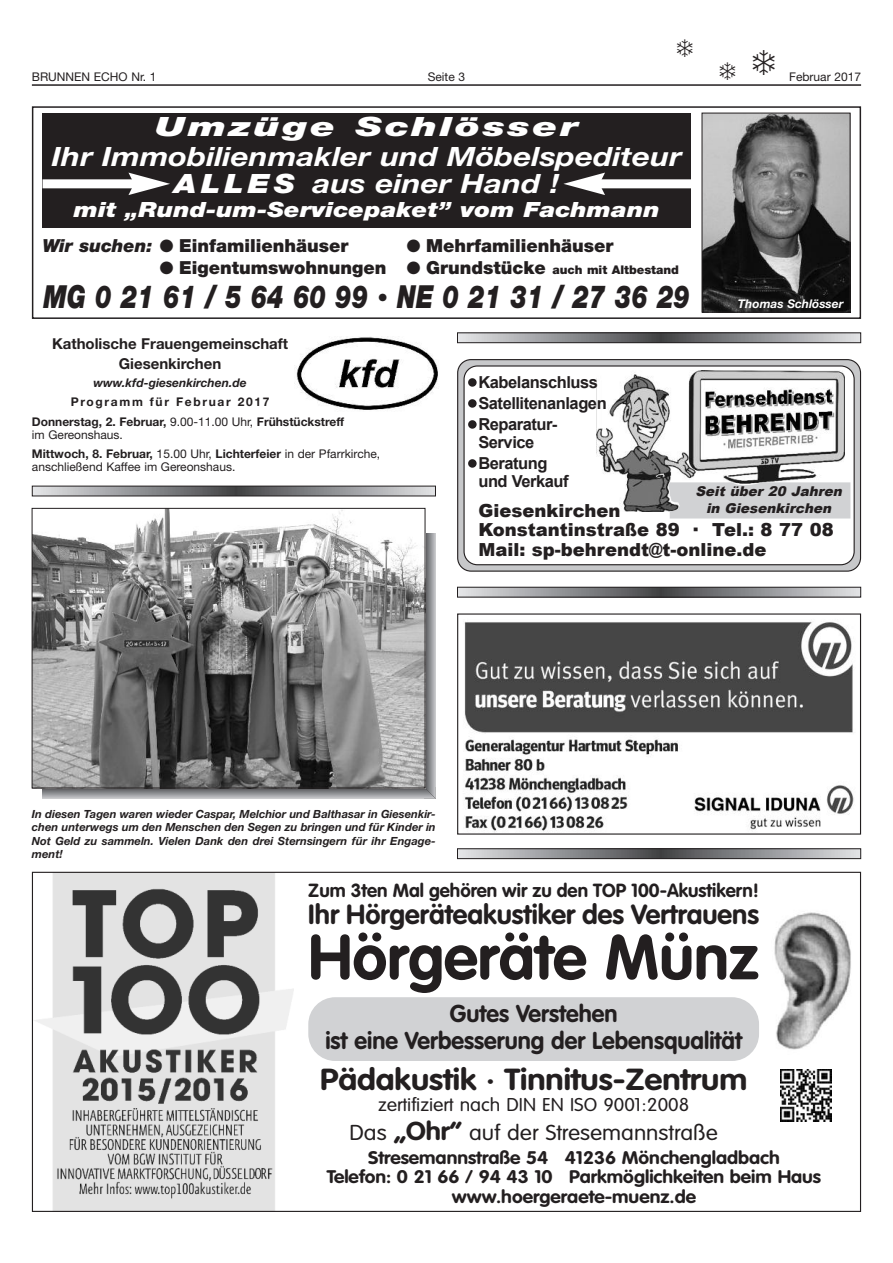
<style>
.page{position:relative;width:893px;height:1263px;background:#fff}
.page>*{position:absolute;margin:0;border:0;box-sizing:border-box;transform-origin:0 0}
.t1{font:700 62.7px "VAG Rounded";color:#231f20}
.t2{font:italic 900 31.8px "Helvetica Neue";color:#231f20;scale:.78 1}
.t3{font:700 30px "VAG Rounded";color:#231f20;scale:1.09 1}
.t4{font:700 27.3px "VAG Rounded";color:#231f20}
.t5{font:italic 700 26.7px/27px "Helvetica Neue";color:#fff;text-align:center;scale:1.18 1}
.t6{font:italic 900 26.7px "Helvetica Neue";letter-spacing:.065em;color:#fff;scale:1.5 1}
.t7{font:700 24px/27px "VAG Rounded";color:#231f20;text-align:center}
.t8{font:italic 900 21px "Helvetica Neue";color:#fff;scale:1.2 1}
.t9{font:21px "Volkswagen";color:#231f20;scale:1.07 1}
.t10{font:700 18.75px "VAG Rounded";color:#231f20}
.t11{font:700 18px/19.5px "VAG Rounded";color:#231f20;text-align:center;scale:1.07 1}
.t12{font:900 18px/19.5px "Arial";color:#231f20}
.t13{font:900 18px "Helvetica Neue";color:#231f20}
.t14{font:18px "Volkswagen";color:#231f20;scale:1.07 1}
.t15{font:italic 900 18px "Helvetica Neue";color:#231f20}
.t16{font:700 16.5px/21px "Arial";letter-spacing:-.03em;color:#231f20}
.t17{font:700 15px/19.5px "Helvetica Neue";color:#231f20;text-align:center}
.t18{font:italic 900 13.5px/16.2px "Arial";color:#231f20;text-align:center}
.t19{font:12px/18.8px "Helvetica Neue";color:#231f20}
.t20{font:700 12px/20.2px "Helvetica Neue";color:#231f20}
.t21{font:900 12px "Helvetica Neue";color:#231f20}
.t22{font:italic 700 12px "Helvetica Neue";color:#231f20}
.t23{font:italic 700 12px "Helvetica Neue";color:#fff}
.t24{font:italic 700 11.25px/13.5px "Helvetica Neue";color:#231f20;text-align:justify}
.s1{font-weight:900}
.s2{font-size:18px}
.s3{font-weight:400}
.s4{font-weight:700}
.s5{font-family:"VAG Rounded";font-weight:700;font-size:25.5px}
</style>
<div class="page">
<hr style="left:32px;top:84px;width:829px;height:2px;background:#231f20">
<div style="left:32px;top:106px;width:829px;height:213px;border:2px solid #231f20"></div>
<img style="left:704px;top:115px;width:144px;height:196px">
<div style="left:702px;top:113px;width:148px;height:200px;border:1px solid #231f20"></div>
<div style="left:43px;top:113px;width:648px;height:114px;background:#231f20"></div>
<div style="left:43px;top:179px;width:93px;height:9px;background:#fff"></div>
<svg style="left:128px;top:173px;width:42px;height:22px"></svg>
<div style="left:597px;top:179px;width:94px;height:9px;background:#fff"></div>
<svg style="left:563px;top:173px;width:42px;height:22px"></svg>
<img style="left:34px;top:874px;width:259px;height:336px">
<img style="left:774px;top:912px;width:77px;height:138px">
<div style="left:308px;top:997px;width:451px;height:64px;background:#d1d2d4;border-radius:27px"></div>
<img style="left:780px;top:1070px;width:52px;height:51px">
<svg style="left:457px;top:359px;width:404px;height:213px;background:#aaaaab"></svg>
<svg style="left:463px;top:365px;width:392px;height:200px"></svg>
<div style="left:468px;top:378px;width:9px;height:9px;background:#231f20;border-radius:50%"></div>
<div style="left:468px;top:399px;width:9px;height:9px;background:#231f20;border-radius:50%"></div>
<div style="left:468px;top:420px;width:9px;height:9px;background:#231f20;border-radius:50%"></div>
<div style="left:468px;top:459px;width:9px;height:9px;background:#231f20;border-radius:50%"></div>
<div style="left:669px;top:482px;width:181px;height:36px;background:#d1d2d4"></div>
<svg style="left:459px;top:334px;width:400px;height:7px;background:#929396"></svg>
<div style="left:457px;top:332px;width:404px;height:11px;border:1px solid #231f20"></div>
<svg style="left:459px;top:589px;width:400px;height:6px;background:#929396"></svg>
<div style="left:457px;top:587px;width:404px;height:10px;border:1px solid #231f20"></div>
<svg style="left:459px;top:850px;width:400px;height:7px;background:#929396"></svg>
<div style="left:457px;top:848px;width:404px;height:11px;border:1px solid #231f20"></div>
<svg style="left:34px;top:488px;width:400px;height:6px;background:#929396"></svg>
<div style="left:32px;top:486px;width:404px;height:10px;border:1px solid #231f20"></div>
<img style="left:464px;top:621px;width:390px;height:212px">
<div style="left:457px;top:613px;width:404px;height:222px;border:1px solid #231f20"></div>
<img style="left:296px;top:337px;width:142px;height:73px">
<svg style="left:423px;top:786px;width:13px;height:13px"></svg>
<svg style="left:43px;top:788px;width:380px;height:11px;background:#8e8f92"></svg>
<svg style="left:425px;top:533px;width:11px;height:253px;background:#909194"></svg>
<img style="left:34px;top:510px;width:389px;height:276px">
<div style="left:32px;top:508px;width:393px;height:280px;border:1px solid #231f20"></div>
<p class="t19" style="left:32px;top:68px;width:126px">BRUNNEN ECHO Nr. 1</p>
<p class="t19" style="left:428px;top:68px;width:39px">Seite 3</p>
<p class="t19" style="left:789px;top:68px;width:73px">Februar 2017</p>
<h3 class="t6" style="left:155px;top:117px;width:284px">Umzüge Schlösser</h3>
<h3 class="t5" style="left:52px;top:145px;width:535px">Ihr Immobilienmakler und Möbelspediteur<br><span class="s1">ALLES</span> aus einer Hand !</h3>
<h3 class="t8" style="left:74px;top:202px;width:490px">mit „Rund-um-Servicepaket” vom Fachmann</h3>
<h3 class="t15" style="left:43px;top:239px;width:111px">Wir suchen:</h3>
<h3 class="t13" style="left:179px;top:239px;width:171px">Einfamilienhäuser</h3>
<h3 class="t13" style="left:426px;top:239px;width:189px">Mehrfamilienhäuser</h3>
<h3 class="t13" style="left:179px;top:261px;width:209px">Eigentumswohnungen</h3>
<p class="t21" style="left:426px;top:265px;width:254px"><span class="s2">Grundstücke</span> auch mit Altbestand</p>
<h2 class="t2" style="left:43px;top:285px;width:831px">MG02161/5646099·NE02131/273629</h2>
<p class="t23" style="left:738px;top:300px;width:107px">Thomas Schlösser</p>
<h3 class="t17" style="left:52px;top:335px;width:238px">Katholische Frauengemeinschaft<br>Giesenkirchen</h3>
<p class="t22" style="left:93px;top:378px;width:155px">www.kfd-giesenkirchen.de</p>
<p class="t20" style="left:32px;top:393px;width:314px;text-indent:39px">Programm für Februar 2017<br>Donnerstag, 2. Februar, <span class="s3">9.00-11.00 Uhr,</span> Frühstückstreff</p>
<p class="t19" style="left:32px;top:427px;width:350px">im Gereonshaus.<br><span class="s4">Mittwoch, 8. Februar,</span> 15.00 Uhr, <span class="s4">Lichterfeier</span> in der Pfarrkirche,</p>
<p class="t19" style="left:32px;top:458px;width:205px">anschließend Kaffee im Gereonshaus.</p>
<h3 class="t16" style="left:478px;top:372px;width:130px">Kabelanschluss<br>Satellitenanlagen<br>Reparatur-</h3>
<h3 class="t16" style="left:478px;top:432px;width:71px">Service<br>Beratung</h3>
<h3 class="t16" style="left:478px;top:471px;width:92px">und Verkauf</h3>
<h3 class="t12" style="left:478px;top:500px;width:357px">Giesenkirchen<br>Konstantinstraße 89 · Tel.: 8 77 08<br>Mail: sp-behrendt@t-online.de</h3>
<p class="t18" style="left:695px;top:483px;width:150px">Seit über 20 Jahren in Giesenkirchen</p>
<p class="t24" style="left:32px;top:808px;width:405px">In diesen Tagen waren wieder Caspar, Melchior und Balthasar in Giesenkir&shy;chen unterwegs um den Menschen den Segen zu bringen und für Kinder in Not Geld zu sammeln. Vielen Dank den drei Sternsingern für ihr Engage&shy;ment!</p>
<h3 class="t10" style="left:308px;top:882px;width:452px">Zum 3ten Mal gehören wir zu den TOP 100-Akustikern!</h3>
<h3 class="t4" style="left:308px;top:903px;width:452px">Ihr Hörgeräteakustiker des Vertrauens</h3>
<h1 class="t1" style="left:308px;top:931px;width:452px">Hörgeräte Münz</h1>
<h3 class="t7" style="left:325px;top:1002px;width:418px">Gutes Verstehen<br>ist eine Verbesserung der Lebensqualität</h3>
<h3 class="t3" style="left:320px;top:1067px;width:393px">Pädakustik · Tinnitus-Zentrum</h3>
<h3 class="t14" style="left:378px;top:1095px;width:292px">zertifiziert nach DIN EN ISO 9001:2008</h3>
<h3 class="t9" style="left:350px;top:1120px;width:346px">Das <span class="s5">„Ohr”</span> auf der Stresemannstraße</h3>
<h3 class="t11" style="left:327px;top:1149px;width:463px">Stresemannstraße 54 41236 Mönchengladbach<br>Telefon: 0 21 66 / 94 43 10 Parkmöglichkeiten beim Haus www.hoergeraete-muenz.de</h3>
</div>
